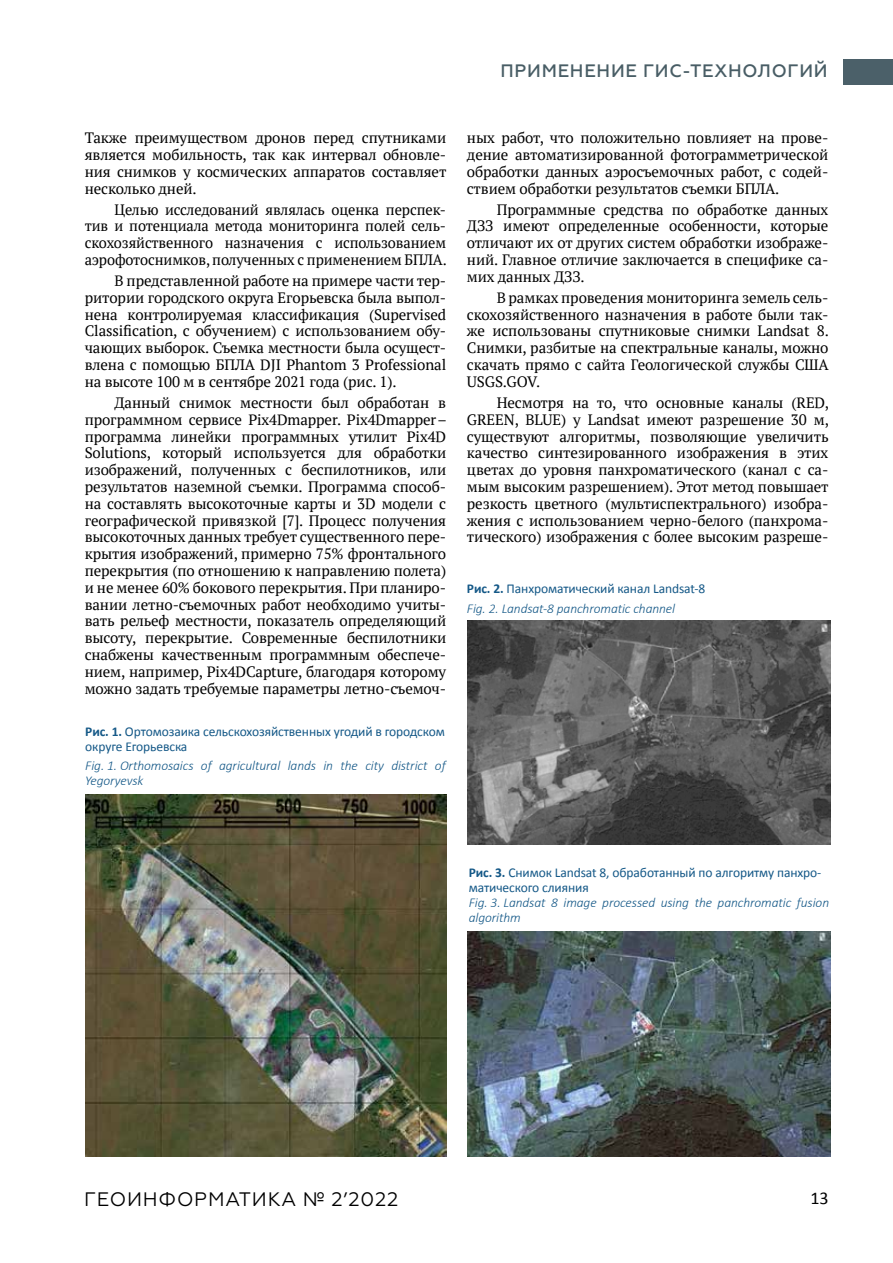
<style>
.page{position:relative;width:893px;height:1263px;background:#fff}
.page>*{position:absolute;margin:0;border:0;box-sizing:border-box;transform-origin:0 0}
.t1{font:19.5px "Geometria";letter-spacing:.04em;color:#000}
.t2{font:500 18px "Geometria";letter-spacing:.04em;color:#485d65}
.t3{font:18px "Calibri";color:#000}
.t4{font:15px/16.8px "PT Serif";letter-spacing:-.01em;color:#000;text-align:justify}
.t5{font:italic 300 13.5px/15px "Calibri";letter-spacing:-.01em;color:#145887}
.t6{font:13.5px/15px "Calibri";letter-spacing:-.01em;color:#145887}
.s1{font-weight:700}
.s2{font-weight:700;font-style:normal}
.s3{font-weight:400;font-style:normal}
</style>
<div class="page">
<div style="left:843px;top:60px;width:50px;height:25px;background:#4b6069"></div>
<img style="left:85px;top:795px;width:361px;height:362px">
<img style="left:468px;top:620px;width:362px;height:225px">
<img style="left:468px;top:932px;width:362px;height:225px">
<p class="t2" style="left:500px;top:60px;width:329px">ПРИМЕНЕНИЕ ГИС-ТЕХНОЛОГИЙ</p>
<p class="t4" style="left:85px;top:129px;width:363px">Также преимуществом дронов перед спутниками является мобильность, так как интервал обновле&shy;ния снимков у космических аппаратов составляет несколько дней.</p>
<p class="t4" style="left:85px;top:201px;width:364px;text-indent:30px">Целью исследований являлась оценка перспек&shy;тив и потенциала метода мониторинга полей сель&shy;скохозяйственного назначения с использованием аэрофотоснимков, полученных с применением БПЛА.</p>
<p class="t4" style="left:85px;top:272px;width:363px;text-indent:30px">В представленной работе на примере части тер&shy;ритории городского округа Егорьевска была выпол&shy;нена контролируемая классификация (Supervised Classification, с обучением) с использованием обу&shy;чающих выборок. Съемка местности была осущест&shy;влена с помощью БПЛА DJI Phantom 3 Professional на высоте 100 м в сентябре 2021 года (рис. 1).</p>
<p class="t4" style="left:85px;top:394px;width:364px;text-indent:30px">Данный снимок местности был обработан в программном сервисе Pix4Dmapper. Pix4Dmapper– программа линейки программных утилит Pix4D Solutions, который используется для обработки изображений, полученных с беспилотников, или результатов наземной съемки. Программа способ&shy;на составлять высокоточные карты и 3D модели с географической привязкой [7]. Процесс получения высокоточных данных требует существенного пере&shy;крытия изображений, примерно 75% фронтального перекрытия (по отношению к направлению полета) и не менее 60% бокового перекрытия. При планиро&shy;вании летно-съемочных работ необходимо учиты&shy;вать рельеф местности, показатель определяющий высоту, перекрытие. Современные беспилотники снабжены качественным программным обеспече&shy;нием, например, Pix4DCapture, благодаря которому можно задать требуемые параметры летно-съемоч-</p>
<p class="t6" style="left:85px;top:724px;width:361px"><span class="s1">Рис. 1.</span> Ортомозаика сельскохозяйственных угодий в городском округе Егорьевска</p>
<p class="t5" style="left:85px;top:758px;width:362px">Fig. 1. Orthomosaics of agricultural lands in the city district of<br>Yegoryevsk</p>
<p class="t4" style="left:467px;top:129px;width:363px">ных работ, что положительно повлияет на прове&shy;дение автоматизированной фотограмметрической обработки данных аэросъемочных работ, с содей&shy;ствием обработки результатов съемки БПЛА.</p>
<p class="t4" style="left:467px;top:201px;width:363px;text-indent:30px">Программные средства по обработке данных ДЗЗ имеют определенные особенности, которые отличают их от других систем обработки изображе&shy;ний. Главное отличие заключается в специфике са&shy;мих данных ДЗЗ.</p>
<p class="t4" style="left:467px;top:289px;width:364px;text-indent:30px">В рамках проведения мониторинга земель сель&shy;скохозяйственного назначения в работе были так&shy;же использованы спутниковые снимки Landsat 8.<br>Снимки, разбитые на спектральные каналы, можно скачать прямо с сайта Геологической службы США USGS.GOV.</p>
<p class="t4" style="left:467px;top:394px;width:364px;text-indent:30px">Несмотря на то, что основные каналы (RED, GREEN, BLUE) у Landsat имеют разрешение 30 м, существуют алгоритмы, позволяющие увеличить качество синтезированного изображения в этих цветах до уровня панхроматического (канал с са&shy;мым высоким разрешением). Этот метод повышает резкость цветного (мультиспектрального) изобра&shy;жения с использованием черно-белого (панхрома&shy;тического) изображения с более высоким разреше-</p>
<p class="t5" style="left:467px;top:579px;width:240px;line-height:19.2px"><span class="s2">Рис. 2.</span> <span class="s3">Панхроматический канал Landsat-8<br></span>Fig. 2. Landsat-8 panchromatic channel</p>
<p class="t6" style="left:469px;top:865px;width:354px"><span class="s1">Рис. 3.</span> Снимок Landsat 8, обработанный по алгоритму панхро&shy;матического слияния</p>
<p class="t5" style="left:469px;top:895px;width:362px">Fig. 3. Landsat 8 image processed using the panchromatic fusion algorithm</p>
<h1 class="t1" style="left:84px;top:1188px;width:316px">ГЕОИНФОРМАТИКА № 2’2022</h1>
<p class="t3" style="left:810px;top:1187px;width:20px">13</p>
</div>
